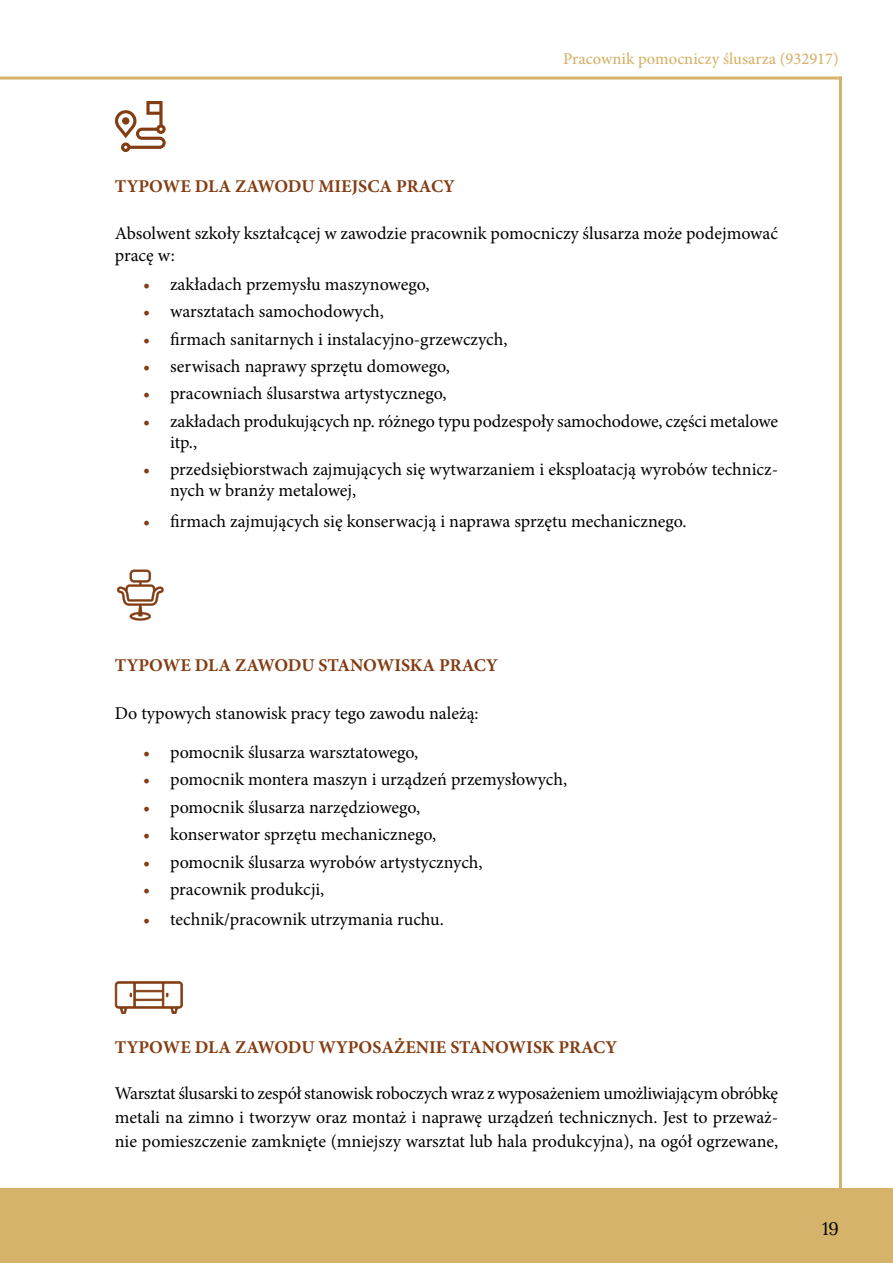
<style>
.page{position:relative;width:893px;height:1263px;background:#fff}
.page>*{position:absolute;margin:0;border:0;box-sizing:border-box;transform-origin:0 0}
.t1{font:18px/21px "Minion Pro";color:#000}
.t2{font:700 18px "Minion Pro";color:#843d12}
.t3{font:700 18px "Minion Pro";letter-spacing:-.01em;color:#833c12}
.t4{font:18px "Lora";color:#000}
.t5{font:500 16.5px "Minion Pro";color:#d5b36b}
.s1{color:#843d12}
</style>
<div class="page">
<div style="left:0;top:1188px;width:893px;height:75px;background:#d5b36b"></div>
<hr style="left:839px;top:77px;width:3px;height:1113px;background:#d5b36b">
<hr style="left:0;top:77px;width:842px;height:3px;background:#d5b36b">
<svg style="left:115px;top:101px;width:51px;height:51px"></svg>
<svg style="left:117px;top:570px;width:47px;height:51px"></svg>
<svg style="left:115px;top:981px;width:68px;height:33px"></svg>
<p class="t5" style="left:563px;top:48px;width:277px">Pracownik pomocniczy ślusarza (932917)</p>
<p class="t2" style="left:115px;top:174px;width:342px">TYPOWE DLA ZAWODU MIEJSCA PRACY</p>
<p class="t1" style="left:115px;top:222px;width:665px;line-height:22.5px">Absolwent szkoły kształcącej w zawodzie pracownik pomocniczy ślusarza może podejmować pracę w:</p>
<p class="t1" style="left:143px;top:274px;width:288px"><span class="s1">•</span> zakładach przemysłu maszynowego,</p>
<p class="t1" style="left:143px;top:301px;width:242px"><span class="s1">•</span> warsztatach samochodowych,</p>
<p class="t1" style="left:143px;top:328px;width:366px"><span class="s1">•</span> firmach sanitarnych i instalacyjno-grzewczych,</p>
<p class="t1" style="left:143px;top:356px;width:308px"><span class="s1">•</span> serwisach naprawy sprzętu domowego,</p>
<p class="t1" style="left:143px;top:383px;width:305px"><span class="s1">•</span> pracowniach ślusarstwa artystycznego,</p>
<p class="t1" style="left:170px;top:411px;width:609px;text-indent:-27px"><span class="s1">•</span> zakładach produkujących np. różnego typu podzespoły samochodowe, części metalowe itp.,</p>
<p class="t1" style="left:170px;top:459px;width:610px;text-indent:-27px"><span class="s1">•</span> przedsiębiorstwach zajmujących się wytwarzaniem i eksploatacją wyrobów technicz&shy;nych w branży metalowej,</p>
<p class="t1" style="left:143px;top:510px;width:545px"><span class="s1">•</span> firmach zajmujących się konserwacją i naprawa sprzętu mechanicznego.</p>
<p class="t3" style="left:115px;top:652px;width:385px">TYPOWE DLA ZAWODU STANOWISKA PRACY</p>
<p class="t1" style="left:115px;top:702px;width:365px">Do typowych stanowisk pracy tego zawodu należą:</p>
<p class="t1" style="left:143px;top:742px;width:277px"><span class="s1">•</span> pomocnik ślusarza warsztatowego,</p>
<p class="t1" style="left:143px;top:769px;width:425px"><span class="s1">•</span> pomocnik montera maszyn i urządzeń przemysłowych,</p>
<p class="t1" style="left:143px;top:797px;width:279px"><span class="s1">•</span> pomocnik ślusarza narzędziowego,</p>
<p class="t1" style="left:143px;top:824px;width:295px"><span class="s1">•</span> konserwator sprzętu mechanicznego,</p>
<p class="t1" style="left:143px;top:851px;width:341px"><span class="s1">•</span> pomocnik ślusarza wyrobów artystycznych,</p>
<p class="t1" style="left:143px;top:879px;width:183px"><span class="s1">•</span> pracownik produkcji,</p>
<p class="t1" style="left:143px;top:909px;width:302px"><span class="s1">•</span> technik/pracownik utrzymania ruchu.</p>
<p class="t2" style="left:115px;top:1035px;width:504px">TYPOWE DLA ZAWODU WYPOSAŻENIE STANOWISK PRACY</p>
<p class="t1" style="left:115px;top:1081px;width:665px;line-height:24px;text-align:justify">Warsztat ślusarski to zespół stanowisk roboczych wraz z wyposażeniem umożliwiającym obróbkę metali na zimno i tworzyw oraz montaż i naprawę urządzeń technicznych. Jest to przeważ&shy;nie pomieszczenie zamknięte (mniejszy warsztat lub hala produkcyjna), na ogół ogrzewane,</p>
<p class="t4" style="left:822px;top:1215px;width:18px">19</p>
</div>
